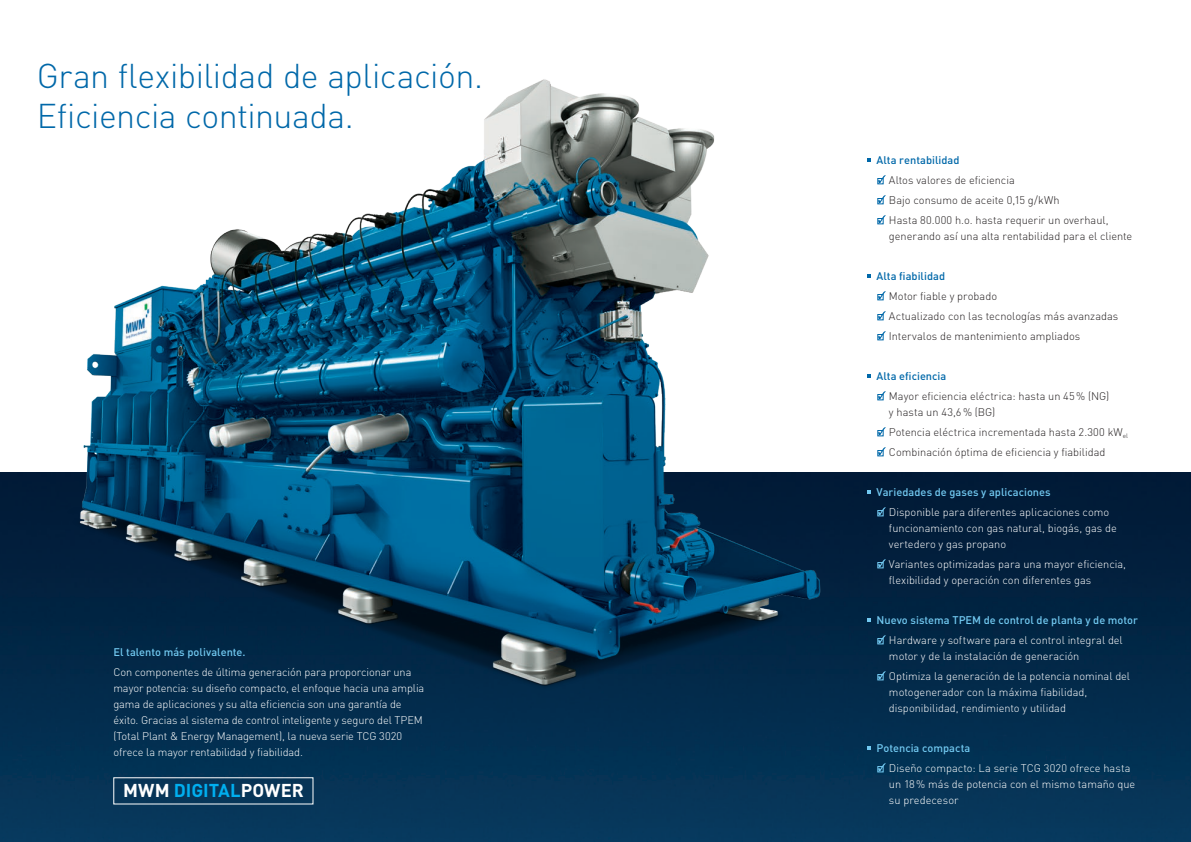
<style>
.page{position:relative;width:1191px;height:842px;background:#fff}
.page>*{position:absolute;margin:0;border:0;box-sizing:border-box;transform-origin:0 0}
.t1{font:300 34px/40px "DIN Pro";letter-spacing:-.015em;color:#0068a9}
.t2{font:700 18.4px "DIN Pro";color:#fff}
.t3{font:300 11px/16px "DIN Pro";letter-spacing:-.005em;color:#fff}
.t4{font:300 11px/20px "DIN Pro";color:#231f20}
.t5{font:500 11px "DIN Pro";color:#72c9f1}
.t6{font:500 11px "DIN Pro";letter-spacing:.005em;color:#0068a9}
.s1{color:#00aeef}
</style>
<div class="page">
<img style="left:0;top:472px;width:1191px;height:370px">
<img style="left:0;top:79px;width:921px;height:653px">
<svg style="left:867px;top:159px;width:4px;height:3px"></svg>
<svg style="left:877px;top:175px;width:8px;height:9px"></svg>
<svg style="left:877px;top:195px;width:8px;height:9px"></svg>
<svg style="left:877px;top:215px;width:8px;height:9px"></svg>
<svg style="left:867px;top:275px;width:4px;height:3px"></svg>
<svg style="left:877px;top:291px;width:8px;height:9px"></svg>
<svg style="left:877px;top:311px;width:8px;height:9px"></svg>
<svg style="left:877px;top:331px;width:8px;height:9px"></svg>
<svg style="left:867px;top:375px;width:4px;height:3px"></svg>
<svg style="left:877px;top:391px;width:8px;height:9px"></svg>
<svg style="left:877px;top:427px;width:8px;height:9px"></svg>
<svg style="left:877px;top:447px;width:8px;height:9px"></svg>
<svg style="left:867px;top:491px;width:4px;height:3px"></svg>
<svg style="left:877px;top:507px;width:8px;height:9px"></svg>
<svg style="left:877px;top:559px;width:8px;height:9px"></svg>
<svg style="left:867px;top:619px;width:4px;height:3px"></svg>
<svg style="left:877px;top:635px;width:8px;height:9px"></svg>
<svg style="left:877px;top:671px;width:8px;height:9px"></svg>
<svg style="left:867px;top:747px;width:4px;height:3px"></svg>
<svg style="left:877px;top:763px;width:8px;height:9px"></svg>
<h1 class="t1" style="left:37px;top:54px;width:448px">Gran flexibilidad de aplicación.<br>Eficiencia continuada.</h1>
<p class="t5" style="left:113px;top:645px;width:134px">El talento más polivalente.</p>
<p class="t3" style="left:113px;top:664px;width:312px">Con componentes de última generación para proporcionar una mayor potencia: su diseño compacto, el enfoque hacia una amplia gama de aplicaciones y su alta eficiencia son una garantía de éxito. Gracias al sistema de control inteligente y seguro del TPEM (Total Plant &amp; Energy Management), la nueva serie TCG 3020 ofrece la mayor rentabilidad y fiabilidad.</p>
<h2 class="t2" style="left:123px;top:778px;width:182px">MWM <span class="s1">DIGITAL</span>POWER</h2>
<p class="t6" style="left:876px;top:153px;width:84px">Alta rentabilidad</p>
<p class="t4" style="left:889px;top:170px;width:221px">Altos valores de eficiencia<br>Bajo consumo de aceite 0,15 g/kWh<br>Hasta 80.000 h.o. hasta requerir un overhaul,</p>
<p class="t4" style="left:889px;top:226px;width:245px">generando así una alta rentabilidad para el cliente</p>
<p class="t6" style="left:876px;top:269px;width:70px">Alta fiabilidad</p>
<p class="t4" style="left:889px;top:286px;width:231px">Motor fiable y probado<br>Actualizado con las tecnologías más avanzadas<br>Intervalos de mantenimiento ampliados</p>
<p class="t6" style="left:876px;top:369px;width:71px">Alta eficiencia</p>
<p class="t4" style="left:889px;top:388px;width:222px;line-height:16px">Mayor eficiencia eléctrica: hasta un 45% (NG) y hasta un 43,6% (BG)</p>
<p class="t4" style="left:889px;top:422px;width:240px">Potencia eléctrica incrementada hasta 2.300 kW<sub>el<br></sub>Combinación óptima de eficiencia y fiabilidad</p>
<p class="t5" style="left:876px;top:485px;width:176px">Variedades de gases y aplicaciones</p>
<p class="t3" style="left:889px;top:504px;width:229px">Disponible para diferentes aplicaciones como funcionamiento con gas natural, biogás, gas de vertedero y gas propano</p>
<p class="t3" style="left:889px;top:556px;width:239px">Variantes optimizadas para una mayor eficiencia, flexibilidad y operación con diferentes gas</p>
<p class="t5" style="left:876px;top:613px;width:263px">Nuevo sistema TPEM de control de planta y de motor</p>
<p class="t3" style="left:889px;top:632px;width:235px">Hardware y software para el control integral del motor y de la instalación de generación</p>
<p class="t3" style="left:889px;top:668px;width:243px">Optimiza la generación de la potencia nominal del motogenerador con la máxima fiabilidad, disponibilidad, rendimiento y utilidad</p>
<p class="t5" style="left:876px;top:741px;width:95px">Potencia compacta</p>
<p class="t3" style="left:889px;top:760px;width:248px">Diseño compacto: La serie TCG 3020 ofrece hasta un 18% más de potencia con el mismo tamaño que su predecesor</p>
</div>
